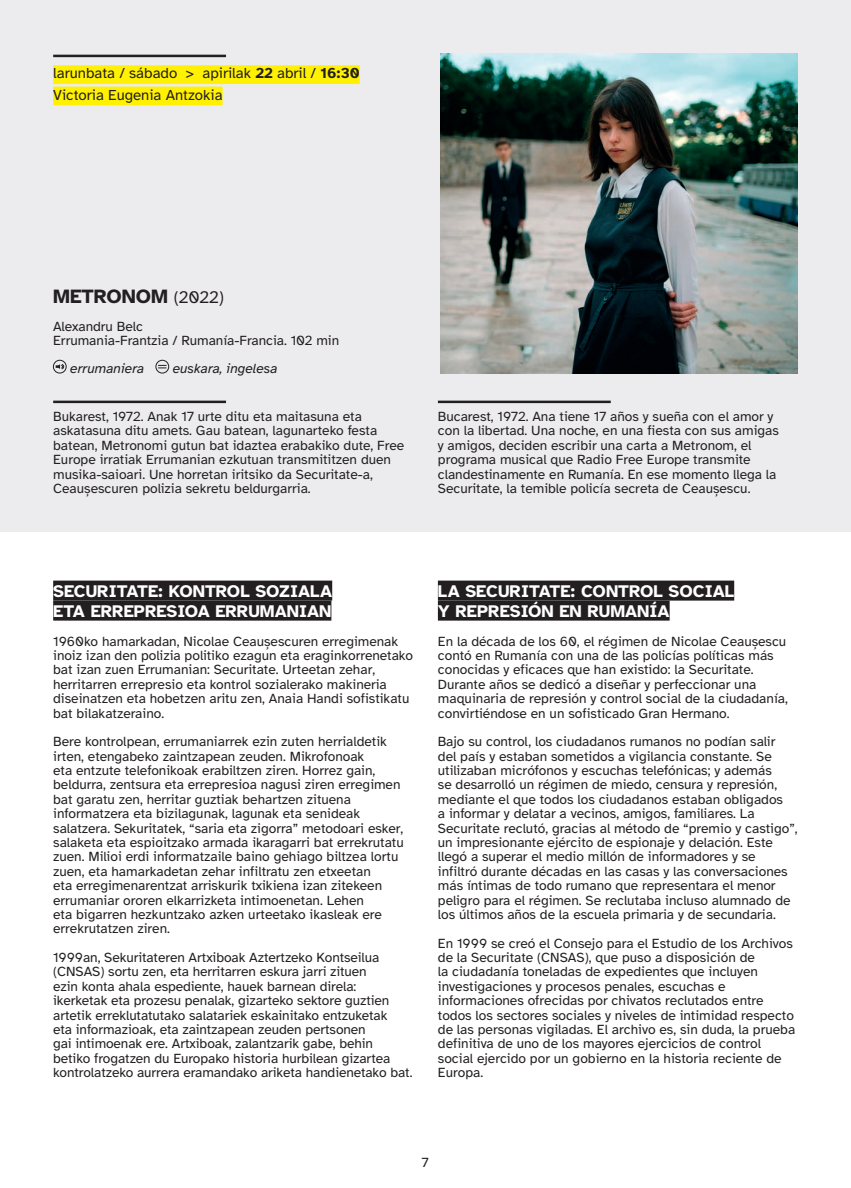
<style>
.page{position:relative;width:851px;height:1188px;background:#fff}
.page>*{position:absolute;margin:0;border:0;box-sizing:border-box;transform-origin:0 0}
.TITULO_PELICULA{font:700 20px "Atkinson Hyperlegible";color:#231f20}
.TITULO_TEMA{font:700 17.5px/20px "Atkinson Hyperlegible";color:#fff}
.FECHA_SUBRAYADO{font:15px "Atkinson Hyperlegible";color:#231f20}
.TEXTO_TEMA{font:13.75px/14.4px "Atkinson Hyperlegible";color:#231f20}
.SINOPSIS{font:13.75px/14.4px "Atkinson Hyperlegible";color:#231f20}
.FICHA_TECNICA{font:13.75px/14.1px "Atkinson Hyperlegible";color:#231f20}
.FICHA_TECNICA-2{font:italic 13.75px "Atkinson Hyperlegible";color:#231f20}
.s1{font-weight:700}
.s2{font-weight:400;font-size:17.5px}
</style>
<div class="page">
<div style="left:0;top:0;width:850px;height:531px;background:#ececee"></div>
<div style="left:53px;top:580px;width:279px;height:20px;background:#231f20"></div>
<div style="left:53px;top:600px;width:278px;height:20px;background:#231f20"></div>
<div style="left:438px;top:580px;width:296px;height:20px;background:#231f20"></div>
<div style="left:438px;top:600px;width:231px;height:20px;background:#231f20"></div>
<img style="left:440px;top:53px;width:357px;height:320px">
<hr style="left:438px;top:400px;width:172px;height:3px;background:#231f20">
<hr style="left:53px;top:400px;width:173px;height:3px;background:#231f20">
<svg style="left:56px;top:364px;width:8px;height:5px"></svg>
<div style="left:53px;top:360px;width:13px;height:13px;border:1px solid #231f20;border-radius:50%"></div>
<svg style="left:158px;top:365px;width:8px;height:3px"></svg>
<div style="left:156px;top:360px;width:13px;height:13px;border:1px solid #231f20;border-radius:50%"></div>
<div style="left:53px;top:65px;width:306px;height:19px;background:#fff101"></div>
<div style="left:53px;top:86px;width:169px;height:19px;background:#fff101"></div>
<hr style="left:53px;top:55px;width:173px;height:2px;background:#231f20">
<p class="FECHA_SUBRAYADO" style="left:53px;top:65px;width:308px">larunbata / sábado &gt; apirilak <span class="s1">22</span> abril / <span class="s1">16:30</span></p>
<p class="FECHA_SUBRAYADO" style="left:53px;top:86px;width:171px">Victoria Eugenia Antzokia</p>
<p class="TITULO_PELICULA" style="left:53px;top:284px;width:172px">METRONOM <span class="s2">(2022)</span></p>
<p class="FICHA_TECNICA" style="left:53px;top:319px;width:287px">Alexandru Belc<br>Errumania-Frantzia / Rumanía-Francia. 102 min</p>
<p class="FICHA_TECNICA-2" style="left:70px;top:361px;width:75px">errumaniera</p>
<p class="FICHA_TECNICA-2" style="left:173px;top:361px;width:106px">euskara, ingelesa</p>
<p class="SINOPSIS" style="left:53px;top:409px;width:352px">Bukarest, 1972. Anak 17 urte ditu eta maitasuna eta askatasuna ditu amets. Gau batean, lagunarteko festa batean, Metronomi gutun bat idaztea erabakiko dute, Free Europe irratiak Errumanian ezkutuan transmititzen duen musika-saioari. Une horretan iritsiko da Securitate-a, Ceaușescuren polizia sekretu beldurgarria.</p>
<p class="SINOPSIS" style="left:438px;top:409px;width:342px">Bucarest, 1972. Ana tiene 17 años y sueña con el amor y con la libertad. Una noche, en una fiesta con sus amigas y amigos, deciden escribir una carta a Metronom, el programa musical que Radio Free Europe transmite clandestinamente en Rumanía. En ese momento llega la Securitate, la temible policía secreta de Ceaușescu.</p>
<p class="TITULO_TEMA" style="left:53px;top:581px;width:280px">SECURITATE: KONTROL SOZIALA<br>ETA ERREPRESIOA ERRUMANIAN</p>
<p class="TEXTO_TEMA" style="left:53px;top:634px;width:361px">1960ko hamarkadan, Nicolae Ceaușescuren erregimenak inoiz izan den polizia politiko ezagun eta eraginkorrenetako bat izan zuen Errumanian: Securitate. Urteetan zehar, herritarren errepresio eta kontrol sozialerako makineria diseinatzen eta hobetzen aritu zen, Anaia Handi sofistikatu bat bilakatzeraino.</p>
<p class="TEXTO_TEMA" style="left:53px;top:734px;width:352px">Bere kontrolpean, errumaniarrek ezin zuten herrialdetik irten, etengabeko zaintzapean zeuden. Mikrofonoak<br>eta entzute telefonikoak erabiltzen ziren. Horrez gain, beldurra, zentsura eta errepresioa nagusi ziren erregimen bat garatu zen, herritar guztiak behartzen zituena informatzera eta bizilagunak, lagunak eta senideak salatzera. Sekuritatek, “saria eta zigorra” metodoari esker, salaketa eta espioitzako armada ikaragarri bat errekrutatu zuen. Milioi erdi informatzaile baino gehiago biltzea lortu zuen, eta hamarkadetan zehar infiltratu zen etxeetan<br>eta erregimenarentzat arriskurik txikiena izan zitekeen errumaniar ororen elkarrizketa intimoenetan. Lehen<br>eta bigarren hezkuntzako azken urteetako ikasleak ere errekrutatzen ziren.</p>
<p class="TEXTO_TEMA" style="left:53px;top:950px;width:361px">1999an, Sekuritateren Artxiboak Aztertzeko Kontseilua (CNSAS) sortu zen, eta herritarren eskura jarri zituen<br>ezin konta ahala espediente, hauek barnean direla: ikerketak eta prozesu penalak, gizarteko sektore guztien artetik erreklutatutako salatariek eskainitako entzuketak<br>eta informazioak, eta zaintzapean zeuden pertsonen<br>gai intimoenak ere. Artxiboak, zalantzarik gabe, behin betiko frogatzen du Europako historia hurbilean gizartea kontrolatzeko aurrera eramandako ariketa handienetako bat.</p>
<p class="TITULO_TEMA" style="left:438px;top:581px;width:298px">LA SECURITATE: CONTROL SOCIAL<br>Y REPRESIÓN EN RUMANÍA</p>
<p class="TEXTO_TEMA" style="left:438px;top:634px;width:351px">En la década de los 60, el régimen de Nicolae Ceaușescu contó en Rumanía con una de las policías políticas más conocidas y eficaces que han existido: la Securitate.<br>Durante años se dedicó a diseñar y perfeccionar una maquinaria de represión y control social de la ciudadanía, convirtiéndose en un sofisticado Gran Hermano.</p>
<p class="TEXTO_TEMA" style="left:438px;top:734px;width:361px">Bajo su control, los ciudadanos rumanos no podían salir<br>del país y estaban sometidos a vigilancia constante. Se utilizaban micrófonos y escuchas telefónicas; y además<br>se desarrolló un régimen de miedo, censura y represión, mediante el que todos los ciudadanos estaban obligados<br>a informar y delatar a vecinos, amigos, familiares. La Securitate reclutó, gracias al método de “premio y castigo”, un impresionante ejército de espionaje y delación. Este llegó a superar el medio millón de informadores y se infiltró durante décadas en las casas y las conversaciones más íntimas de todo rumano que representara el menor peligro para el régimen. Se reclutaba incluso alumnado de los últimos años de la escuela primaria y de secundaria.</p>
<p class="TEXTO_TEMA" style="left:438px;top:935px;width:359px">En 1999 se creó el Consejo para el Estudio de los Archivos de la Securitate (CNSAS), que puso a disposición de<br>la ciudadanía toneladas de expedientes que incluyen investigaciones y procesos penales, escuchas e informaciones ofrecidas por chivatos reclutados entre todos los sectores sociales y niveles de intimidad respecto de las personas vigiladas. El archivo es, sin duda, la prueba definitiva de uno de los mayores ejercicios de control social ejercido por un gobierno en la historia reciente de Europa.</p>
<p class="TEXTO_TEMA" style="left:422px;top:1154px;width:9px">7</p>
</div>
